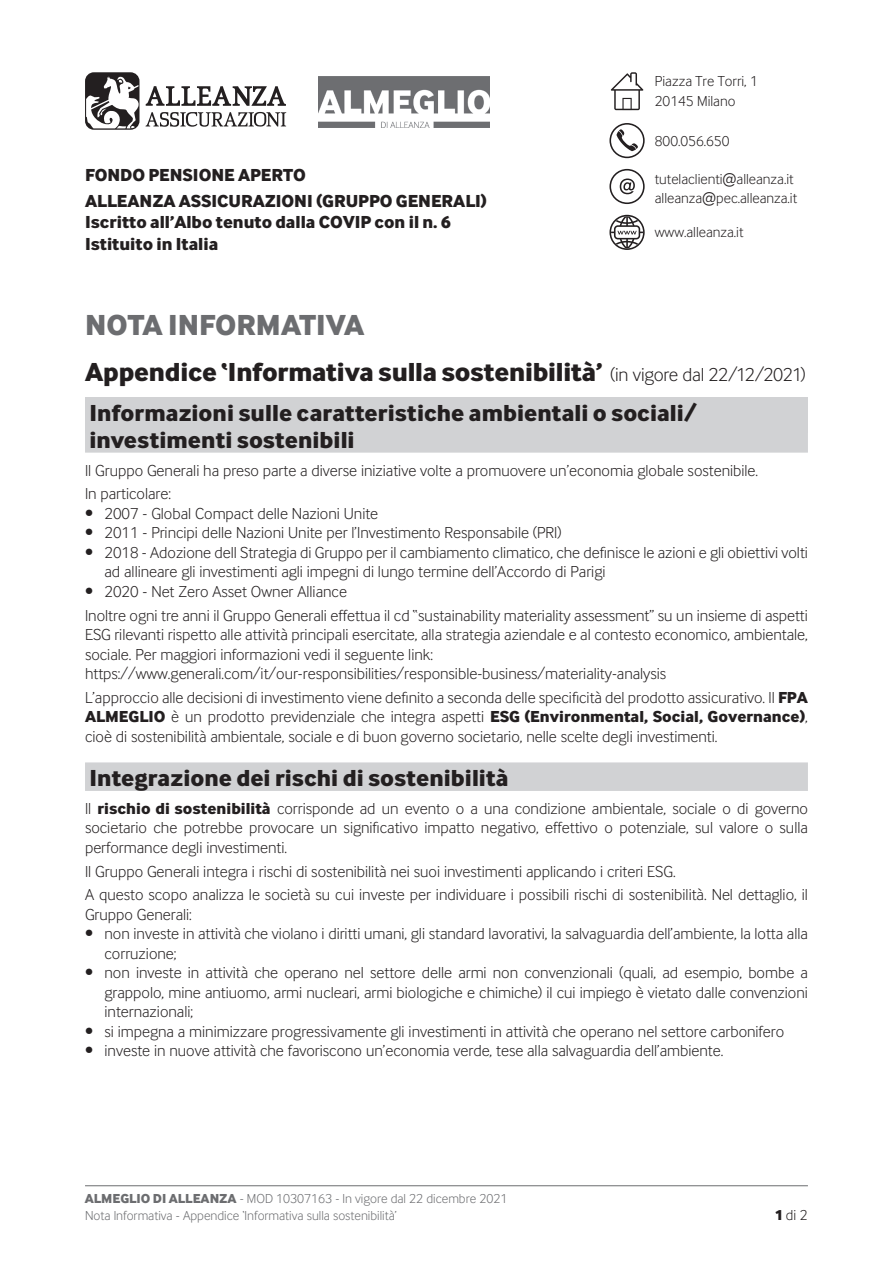
<style>
.page{position:relative;width:893px;height:1263px;background:#fff}
.page>*{position:absolute;margin:0;border:0;box-sizing:border-box;transform-origin:0 0}
.t1{font:700 30px "Inter Face Da Ma Lt";color:#6c6d70}
.t2{font:700 27px "Inter Face Da Ma Lt";letter-spacing:-.01em;color:#231f20}
.t3{font:700 24px/27px "Inter Face Da Ma Lt";color:#231f20}
.t4{font:700 18px/25.8px "Inter Face Da Ma Lt";color:#231f20}
.t5{font:16.5px/19.5px "Inter Face Da Ma Lt";color:#231f20}
.t6{font:15px/19.5px "Inter Face Da Ma Lt";color:#231f20}
.t7{font:13.5px "Inter Face Da Ma Lt";color:#6c6d70}
.s1{font-family:"Muli"}
.s2{font-weight:400;font-size:19.5px}
.s3{font-weight:700}
</style>
<div class="page">
<hr style="left:85px;top:1185px;width:723px;height:1px;background:#6c6d70">
<div style="left:85px;top:398px;width:723px;height:35px;background:#d1d2d4"></div>
<div style="left:85px;top:424px;width:723px;height:29px;background:#d1d2d4"></div>
<div style="left:85px;top:762px;width:723px;height:29px;background:#d1d2d4"></div>
<svg style="left:85px;top:72px;width:54px;height:58px"></svg>
<svg style="left:86px;top:76px;width:53px;height:52px"></svg>
<svg style="left:146px;top:112px;width:140px;height:15px"></svg>
<svg style="left:146px;top:86px;width:140px;height:20px"></svg>
<svg style="left:611px;top:72px;width:32px;height:38px"></svg>
<svg style="left:610px;top:124px;width:34px;height:33px"></svg>
<div style="left:609px;top:123px;width:36px;height:35px;border:2px solid #231f20;border-radius:50%"></div>
<svg style="left:616px;top:129px;width:22px;height:22px"></svg>
<div style="left:609px;top:169px;width:36px;height:35px;border:2px solid #231f20;border-radius:50%"></div>
<svg style="left:620px;top:178px;width:15px;height:16px"></svg>
<div style="left:609px;top:215px;width:36px;height:35px;border:2px solid #231f20;border-radius:50%"></div>
<svg style="left:611px;top:216px;width:32px;height:32px"></svg>
<img style="left:319px;top:76px;width:170px;height:52px">
<p class="t4" style="left:85px;top:161px;width:403px">FONDO PENSIONE APERTO<br>ALLEANZA ASSICURAZIONI (GRUPPO GENERALI)</p>
<p class="t4" style="left:85px;top:211px;width:368px;line-height:21.6px">Iscritto all’Albo tenuto dalla COVIP con il n. 6<br>Istituito in Italia</p>
<p class="t6" style="left:655px;top:72px;width:105px">Piazza Tre Torri, 1<br>20145 Milano</p>
<p class="t6" style="left:655px;top:131px;width:76px">800.056.650</p>
<p class="t6" style="left:655px;top:169px;width:144px">tutelaclienti<span class="s1">@</span>alleanza.it alleanza<span class="s1">@</span>pec.alleanza.it</p>
<p class="t6" style="left:655px;top:223px;width:90px">www.alleanza.it</p>
<h1 class="t1" style="left:85px;top:306px;width:281px">NOTA INFORMATIVA</h1>
<h2 class="t2" style="left:85px;top:355px;width:722px">Appendice ‘Informativa sulla sostenibilità’ <span class="s2">(in vigore dal 22/12/2021)</span></h2>
<h3 class="t3" style="left:90px;top:398px;width:609px">Informazioni sulle caratteristiche ambientali o sociali/ investimenti sostenibili</h3>
<p class="t5" style="left:85px;top:458px;width:675px;line-height:23.7px">Il Gruppo Generali ha preso parte a diverse iniziative volte a promuovere un’economia globale sostenibile.<br>In particolare:</p>
<p class="t5" style="left:85px;top:503px;width:295px">• 2007 - Global Compact delle Nazioni Unite</p>
<p class="t5" style="left:85px;top:523px;width:478px">• 2011 - Principi delle Nazioni Unite per l’Investimento Responsabile (PRI)</p>
<p class="t5" style="left:105px;top:542px;width:705px;text-indent:-20px">• 2018 - Adozione dell Strategia di Gruppo per il cambiamento climatico, che definisce le azioni e gli obiettivi volti ad allineare gli investimenti agli impegni di lungo termine dell’Accordo di Parigi</p>
<p class="t5" style="left:85px;top:579px;width:724px;line-height:23.7px">• 2020 - Net Zero Asset Owner Alliance<br>Inoltre ogni tre anni il Gruppo Generali effettua il cd “sustainability materiality assessment” su un insieme di aspetti</p>
<p class="t5" style="left:85px;top:625px;width:724px">ESG rilevanti rispetto alle attività principali esercitate, alla strategia aziendale e al contesto economico, ambientale, sociale. Per maggiori informazioni vedi il seguente link: https://www.generali.com/it/our-responsibilities/responsible-business/materiality-analysis</p>
<p class="t5" style="left:85px;top:687px;width:724px;text-align:justify">L’approccio alle decisioni di investimento viene definito a seconda delle specificità del prodotto assicurativo. Il <span class="s3">FPA ALMEGLIO</span> è un prodotto previdenziale che integra aspetti <span class="s3">ESG (Environmental, Social, Governance)</span>, cioè di sostenibilità ambientale, sociale e di buon governo societario, nelle scelte degli investimenti.</p>
<h3 class="t3" style="left:90px;top:763px;width:421px">Integrazione dei rischi di sostenibilità</h3>
<p class="t5" style="left:85px;top:798px;width:724px;text-align:justify">Il <span class="s3">rischio di sostenibilità</span> corrisponde ad un evento o a una condizione ambientale, sociale o di governo societario che potrebbe provocare un significativo impatto negativo, effettivo o potenziale, sul valore o sulla performance degli investimenti.</p>
<p class="t5" style="left:85px;top:859px;width:724px;line-height:23.7px">Il Gruppo Generali integra i rischi di sostenibilità nei suoi investimenti applicando i criteri ESG.<br>A questo scopo analizza le società su cui investe per individuare i possibili rischi di sostenibilità. Nel dettaglio, il</p>
<p class="t5" style="left:85px;top:904px;width:108px">Gruppo Generali:</p>
<p class="t5" style="left:105px;top:924px;width:705px;text-indent:-20px">• non investe in attività che violano i diritti umani, gli standard lavorativi, la salvaguardia dell’ambiente, la lotta alla corruzione;</p>
<p class="t5" style="left:105px;top:963px;width:705px;text-align:justify;text-indent:-20px">• non investe in attività che operano nel settore delle armi non convenzionali (quali, ad esempio, bombe a grappolo, mine antiuomo, armi nucleari, armi biologiche e chimiche) il cui impiego è vietato dalle convenzioni internazionali;</p>
<p class="t5" style="left:85px;top:1021px;width:701px">• si impegna a minimizzare progressivamente gli investimenti in attività che operano nel settore carbonifero</p>
<p class="t5" style="left:85px;top:1041px;width:640px">• investe in nuove attività che favoriscono un’economia verde, tese alla salvaguardia dell’ambiente.</p>
<p class="t7" style="left:85px;top:1190px;width:424px"><span class="s3">ALMEGLIO DI ALLEANZA</span> - MOD 10307163 - In vigore dal 22 dicembre 2021</p>
<p class="t7" style="left:85px;top:1207px;width:313px">Nota Informativa - Appendice ‘Informativa sulla sostenibilità’</p>
<p class="t6" style="left:775px;top:1205px;width:34px"><span class="s3">1</span> di 2</p>
</div>
